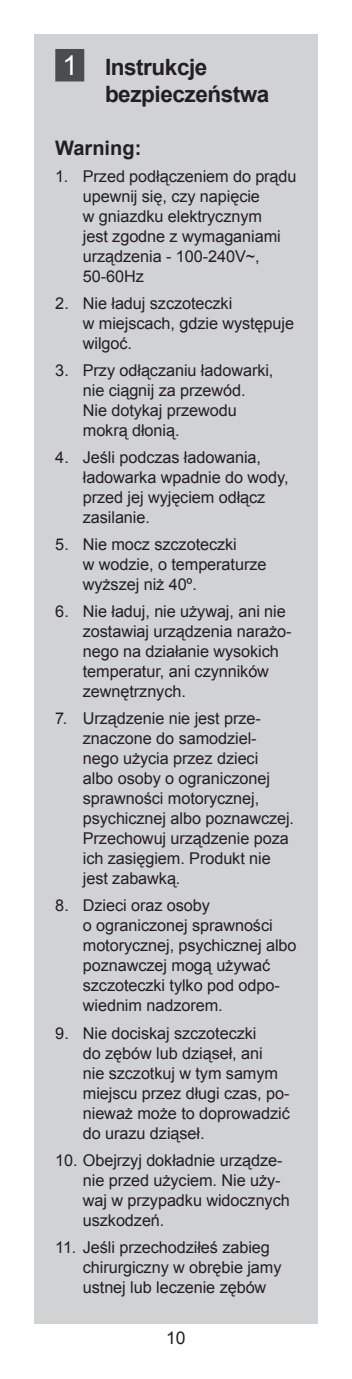
<style>
.page{position:relative;width:352px;height:1379px;background:#fff}
.page>*{position:absolute;margin:0;border:0;box-sizing:border-box;transform-origin:0 0}
.t1{font:700 22.5px/27px "Arial";letter-spacing:-.02em;color:#231f20}
.t2{font:700 20px "Arial";color:#231f20}
.t3{font:17.5px "Arial";color:#231f20}
.t4{font:16.25px/20px "Arial";letter-spacing:-.005em;color:#231f20}
.s1{font-weight:400;font-size:27.5px;color:#fff}
</style>
<div class="page">
<div style="left:34px;top:34px;width:283px;height:1290px;background:#d1d2d4"></div>
<div style="left:55px;top:49px;width:29px;height:32px;background:#4b4c4d"></div>
<h1 class="t1" style="left:105px;top:55px;width:166px;text-indent:-43px"><span class="s1">1</span> Instrukcje bezpieczeństwa</h1>
<p class="t2" style="left:55px;top:134px;width:87px">Warning:</p>
<p class="t4" style="left:83px;top:166px;width:215px;text-indent:-27px">1. Przed podłączeniem do prądu upewnij się, czy napięcie<br>w gniazdku elektrycznym<br>jest zgodne z wymaganiami urządzenia - 100-240V~,<br>50-60Hz</p>
<p class="t4" style="left:83px;top:293px;width:212px;text-indent:-27px">2. Nie ładuj szczoteczki<br>w miejscach, gdzie występuje wilgoć.</p>
<p class="t4" style="left:83px;top:360px;width:192px;text-indent:-27px">3. Przy odłączaniu ładowarki, nie ciągnij za przewód.<br>Nie dotykaj przewodu mokrą dłonią.</p>
<p class="t4" style="left:83px;top:447px;width:207px;text-indent:-27px">4. Jeśli podczas ładowania, ładowarka wpadnie do wody, przed jej wyjęciem odłącz zasilanie.</p>
<p class="t4" style="left:83px;top:535px;width:185px;text-indent:-27px">5. Nie mocz szczoteczki<br>w wodzie, o temperaturze wyższej niż 40º.</p>
<p class="t4" style="left:83px;top:602px;width:210px;text-indent:-27px">6. Nie ładuj, nie używaj, ani nie zostawiaj urządzenia narażo&shy;nego na działanie wysokich temperatur, ani czynników zewnętrznych.</p>
<p class="t4" style="left:83px;top:709px;width:212px;text-indent:-27px">7. Urządzenie nie jest prze&shy;znaczone do samodziel&shy;nego użycia przez dzieci<br>albo osoby o ograniczonej sprawności motorycznej, psychicznej albo poznawczej.<br>Przechowuj urządzenie poza ich zasięgiem. Produkt nie jest zabawką.</p>
<p class="t4" style="left:83px;top:896px;width:215px;text-indent:-27px">8. Dzieci oraz osoby<br>o ograniczonej sprawności motorycznej, psychicznej albo poznawczej mogą używać szczoteczki tylko pod odpo&shy;wiednim nadzorem.</p>
<p class="t4" style="left:83px;top:1023px;width:208px;text-indent:-27px">9. Nie dociskaj szczoteczki<br>do zębów lub dziąseł, ani<br>nie szczotkuj w tym samym miejscu przez długi czas, po&shy;nieważ może to doprowadzić do urazu dziąseł.</p>
<p class="t4" style="left:83px;top:1150px;width:208px;text-indent:-28px">10. Obejrzyj dokładnie urządze&shy;nie przed użyciem. Nie uży&shy;waj w przypadku widocznych uszkodzeń.</p>
<p class="t4" style="left:83px;top:1237px;width:200px;text-indent:-27px">11. Jeśli przechodziłeś zabieg chirurgiczny w obrębie jamy ustnej lub leczenie zębów</p>
<p class="t3" style="left:166px;top:1326px;width:21px">10</p>
</div>
